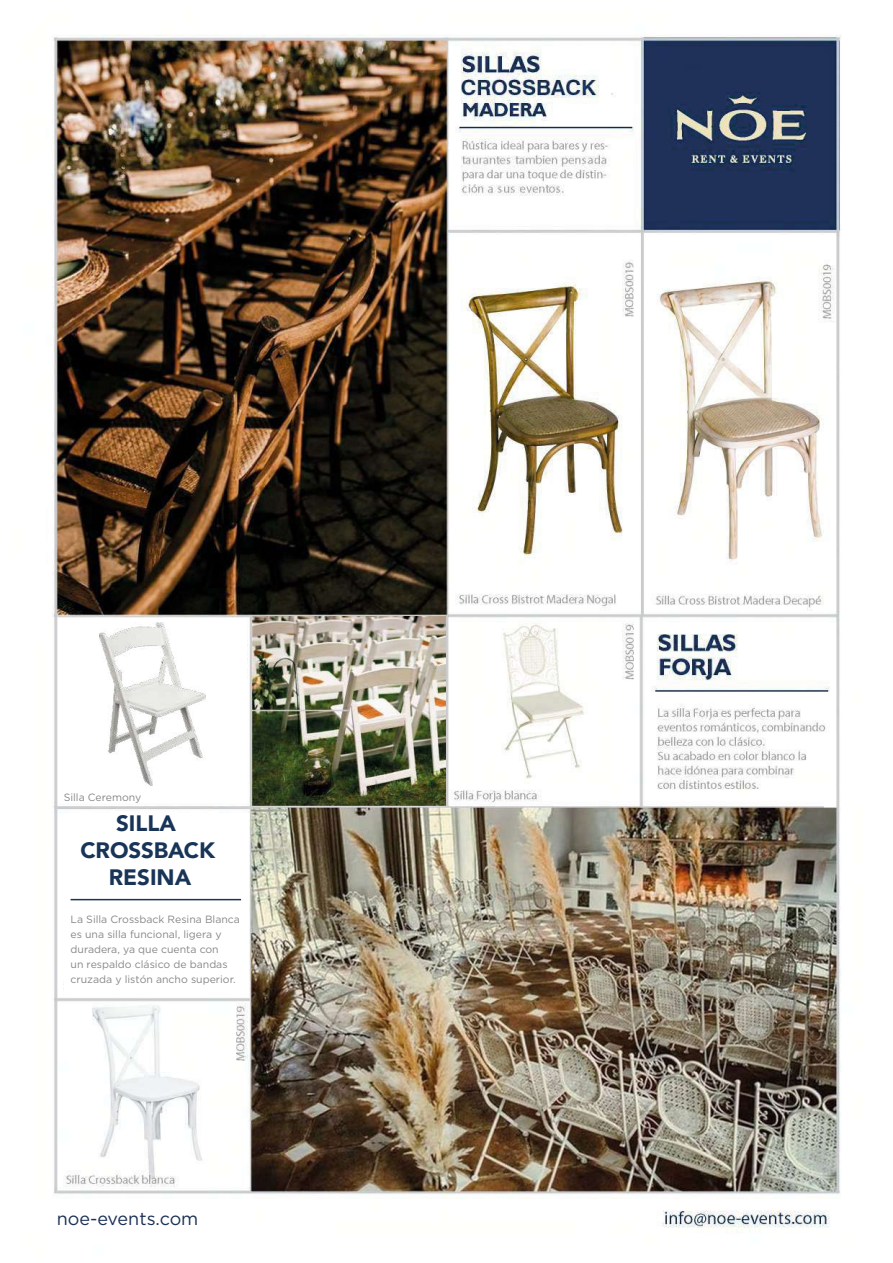
<style>
.page{position:relative;width:893px;height:1263px;background:#fff}
.page>*{position:absolute;margin:0;border:0;box-sizing:border-box;transform-origin:0 0}
.t1{font:900 22.2px/26.7px "Avenir";color:#183457;text-align:center}
.t2{font:18px "Gotham";color:#1c3157}
.t3{font:10.5px/15px "Gotham";color:#868786}
</style>
<div class="page">
<img style="left:53px;top:34px;width:788px;height:1198px">
<img style="left:253px;top:616px;width:192px;height:190px">
<div style="left:59px;top:618px;width:188px;height:184px;background:#fff"></div>
<img style="left:100px;top:622px;width:106px;height:163px">
<div style="left:64px;top:813px;width:184px;height:183px;background:#fff"></div>
<hr style="left:71px;top:899px;width:170px;height:1px;background:#183457">
<div style="left:47px;top:1204px;width:184px;height:32px;background:#fff"></div>
<p class="t3" style="left:64px;top:789px;width:79px">Silla Ceremony</p>
<h1 class="t1" style="left:80px;top:810px;width:136px">SILLA<br>CROSSBACK<br>RESINA</h1>
<p class="t3" style="left:71px;top:911px;width:171px">La Silla Crossback Resina Blanca es una silla funcional, ligera y duradera, ya que cuenta con<br>un respaldo clásico de bandas cruzada y listón ancho superior.</p>
<h2 class="t2" style="left:57px;top:1209px;width:143px">noe-events.com</h2>
</div>
